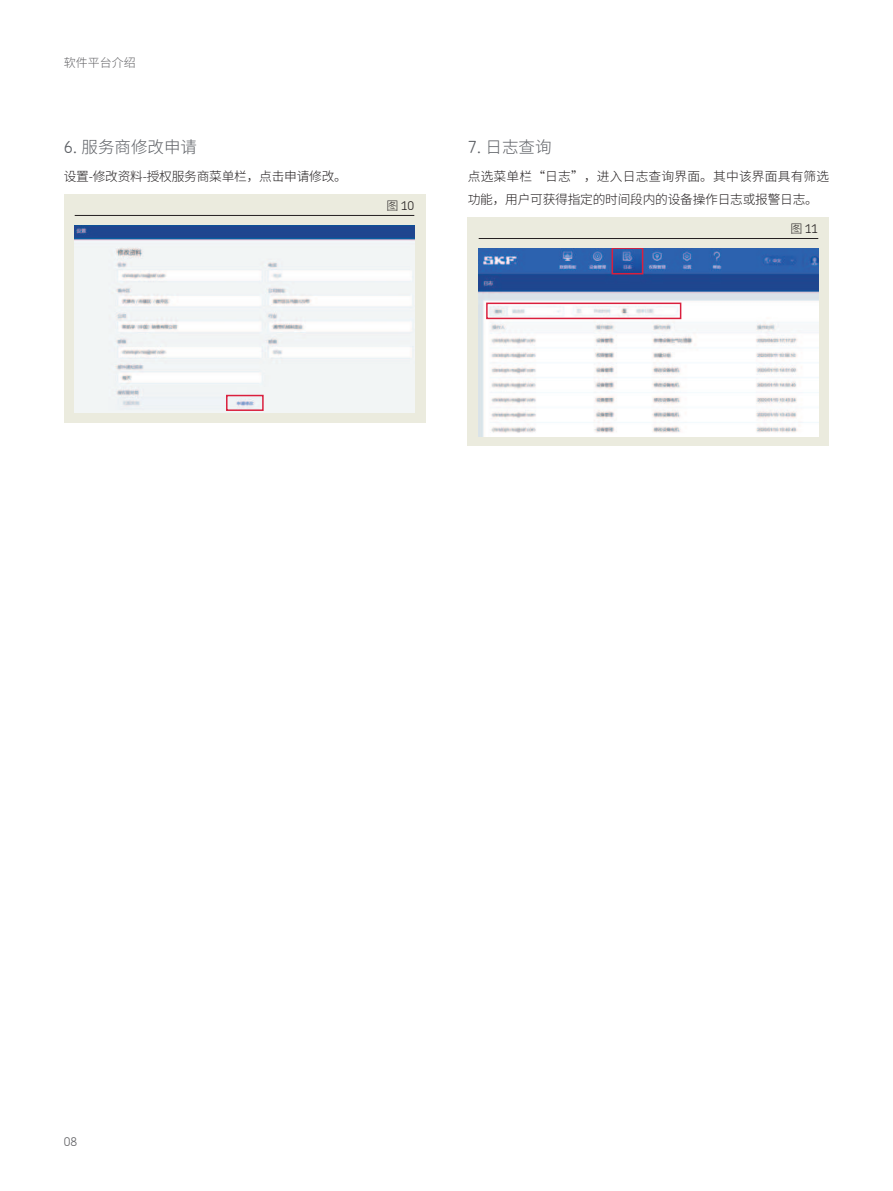
<style>
.page{position:relative;width:893px;height:1191px;background:#fff}
.page>*{position:absolute;margin:0;border:0;box-sizing:border-box;transform-origin:0 0}
.t1{font:300 16.5px "Source Han Sans CN";color:#5c5f64}
.t2{font:300 12.75px/22.5px "Source Han Sans CN";letter-spacing:-.02em;color:#231f20}
.t3{font:300 12px "Source Han Sans CN";color:#636366}
.t4{font:300 12px "SKF Chevin";color:#231f20}
.t5{font:300 12px "SKF Chevin";color:#636366}
.s1{font-family:"SKF Chevin"}
.s2{font-family:"Source Han Sans CN"}
</style>
<div class="page">
<div style="left:468px;top:217px;width:361px;height:229px;background:#ebebde"></div>
<div style="left:64px;top:194px;width:361px;height:229px;background:#ebebde"></div>
<img style="left:479px;top:248px;width:339px;height:188px">
<div style="left:612px;top:248px;width:31px;height:26px;border:1px solid #da1f3d"></div>
<div style="left:486px;top:302px;width:195px;height:17px;border:1px solid #da1f3d"></div>
<hr style="left:479px;top:238px;width:339px;height:1px;background:#231f20">
<img style="left:75px;top:225px;width:339px;height:187px">
<div style="left:226px;top:395px;width:38px;height:16px;border:1px solid #da1f3d"></div>
<hr style="left:75px;top:215px;width:339px;height:1px;background:#231f20">
<p class="t3" style="left:64px;top:56px;width:74px">软件平台介绍</p>
<p class="t1" style="left:64px;top:138px;width:135px"><span class="s1">6.</span> 服务商修改申请</p>
<p class="t2" style="left:64px;top:165px;width:285px">设置-修改资料-授权服务商菜单栏，点击申请修改。</p>
<p class="t4" style="left:386px;top:200px;width:29px"><span class="s2">图</span> 10</p>
<p class="t1" style="left:468px;top:138px;width:85px"><span class="s1">7.</span> 日志查询</p>
<p class="t2" style="left:468px;top:165px;width:363px">点选菜单栏“日志”，进入日志查询界面。其中该界面具有筛选功能，用户可获得指定的时间段内的设备操作日志或报警日志。</p>
<p class="t4" style="left:790px;top:223px;width:29px"><span class="s2">图</span> 11</p>
<p class="t5" style="left:64px;top:1135px;width:15px">08</p>
</div>
